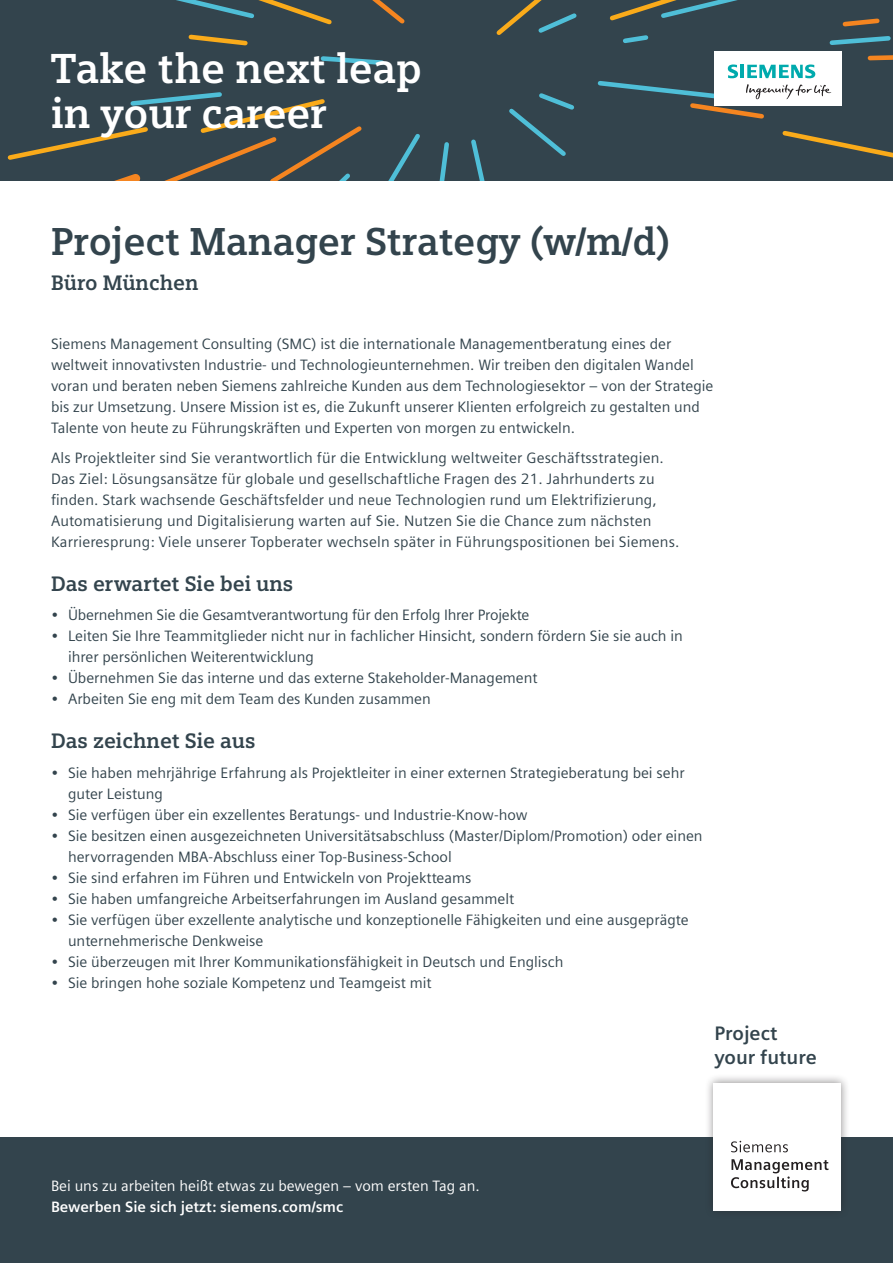
<style>
.page{position:relative;width:893px;height:1263px;background:#fff}
.page>*{position:absolute;margin:0;border:0;box-sizing:border-box;transform-origin:0 0}
.t1{font:700 42px/45px "Siemens Slab";letter-spacing:-.005em;color:#fff}
.t2{font:700 39px "Siemens Slab";letter-spacing:-.005em;color:#33444d}
.Subheading{font:700 21px "Siemens Slab";letter-spacing:-.005em;color:#33444d}
.t3{font:700 19.5px/24px "Siemens Sans";color:#33444d}
.Body{font:15px/21px "Siemens Sans";color:#33444d}
.t4{font:15px/21px "Siemens Sans";color:#fff}
.s1{font-weight:700}
</style>
<div class="page">
<div style="left:0;top:1138px;width:893px;height:125px;background:#33444d"></div>
<div style="left:0;top:0;width:893px;height:180px;background:#33444d"></div>
<svg style="left:471px;top:139px;width:14px;height:41px"></svg>
<svg style="left:509px;top:93px;width:65px;height:63px"></svg>
<svg style="left:389px;top:134px;width:60px;height:46px"></svg>
<svg style="left:496px;top:0;width:81px;height:35px"></svg>
<svg style="left:176px;top:0;width:229px;height:46px"></svg>
<svg style="left:7px;top:92px;width:355px;height:88px"></svg>
<svg style="left:320px;top:56px;width:65px;height:9px"></svg>
<svg style="left:782px;top:131px;width:111px;height:27px"></svg>
<svg style="left:597px;top:0;width:296px;height:119px"></svg>
<div style="left:705px;top:1074px;width:145px;height:145px;background:#231f20;opacity:.5"></div>
<div style="left:713px;top:1083px;width:128px;height:127px;background:#fff"></div>
<svg style="left:731px;top:1159px;width:98px;height:32px"></svg>
<svg style="left:731px;top:1141px;width:57px;height:11px"></svg>
<p class="t1" style="left:51px;top:46px;width:372px">Take the next leap in your career</p>
<p class="t2" style="left:51px;top:218px;width:621px">Project Manager Strategy (w/m/d)</p>
<p class="Subheading" style="left:51px;top:270px;width:149px">Büro München</p>
<p class="Body" style="left:51px;top:333px;width:664px">Siemens Management Consulting (SMC) ist die internationale Managementberatung eines der weltweit innovativsten Industrie- und Technologieunternehmen. Wir treiben den digitalen Wandel voran und beraten neben Siemens zahlreiche Kunden aus dem Technologiesektor – von der Strategie bis zur Umsetzung. Unsere Mission ist es, die Zukunft unserer Klienten erfolgreich zu gestalten und Talente von heute zu Führungskräften und Experten von morgen zu entwickeln.</p>
<p class="Body" style="left:51px;top:447px;width:630px">Als Projektleiter sind Sie verantwortlich für die Entwicklung weltweiter Geschäftsstrategien.<br>Das Ziel: Lösungsansätze für globale und gesellschaftliche Fragen des 21. Jahrhunderts zu finden. Stark wachsende Geschäftsfelder und neue Technologien rund um Elektrifizierung, Automatisierung und Digitalisierung warten auf Sie. Nutzen Sie die Chance zum nächsten Karrieresprung: Viele unserer Topberater wechseln später in Führungspositionen bei Siemens.</p>
<p class="Subheading" style="left:51px;top:571px;width:244px">Das erwartet Sie bei uns</p>
<p class="Body" style="left:51px;top:604px;width:480px">• Übernehmen Sie die Gesamtverantwortung für den Erfolg Ihrer Projekte</p>
<p class="Body" style="left:68px;top:625px;width:616px;text-indent:-17px">• Leiten Sie Ihre Teammitglieder nicht nur in fachlicher Hinsicht, sondern fördern Sie sie auch in ihrer persönlichen Weiterentwicklung</p>
<p class="Body" style="left:51px;top:667px;width:488px">• Übernehmen Sie das interne und das externe Stakeholder-Management</p>
<p class="Body" style="left:51px;top:688px;width:381px">• Arbeiten Sie eng mit dem Team des Kunden zusammen</p>
<p class="Subheading" style="left:51px;top:728px;width:206px">Das zeichnet Sie aus</p>
<p class="Body" style="left:68px;top:762px;width:618px;text-indent:-17px">• Sie haben mehrjährige Erfahrung als Projektleiter in einer externen Strategieberatung bei sehr guter Leistung</p>
<p class="Body" style="left:51px;top:804px;width:478px">• Sie verfügen über ein exzellentes Beratungs- und Industrie-Know-how</p>
<p class="Body" style="left:68px;top:825px;width:636px;text-indent:-17px">• Sie besitzen einen ausgezeichneten Universitätsabschluss (Master/Diplom/Promotion) oder einen hervorragenden MBA-Abschluss einer Top-Business-School</p>
<p class="Body" style="left:51px;top:867px;width:422px">• Sie sind erfahren im Führen und Entwickeln von Projektteams</p>
<p class="Body" style="left:51px;top:888px;width:465px">• Sie haben umfangreiche Arbeitserfahrungen im Ausland gesammelt</p>
<p class="Body" style="left:68px;top:909px;width:622px;text-indent:-17px">• Sie verfügen über exzellente analytische und konzeptionelle Fähigkeiten und eine ausgeprägte unternehmerische Denkweise</p>
<p class="Body" style="left:51px;top:951px;width:514px">• Sie überzeugen mit Ihrer Kommunikationsfähigkeit in Deutsch und Englisch</p>
<p class="Body" style="left:51px;top:972px;width:382px">• Sie bringen hohe soziale Kompetenz und Teamgeist mit</p>
<p class="t4" style="left:51px;top:1175px;width:430px">Bei uns zu arbeiten heißt etwas zu bewegen – vom ersten Tag an.<br><span class="s1">Bewerben Sie sich jetzt: siemens.com/smc</span></p>
<p class="t3" style="left:714px;top:1022px;width:104px">Project your future</p>
</div>
